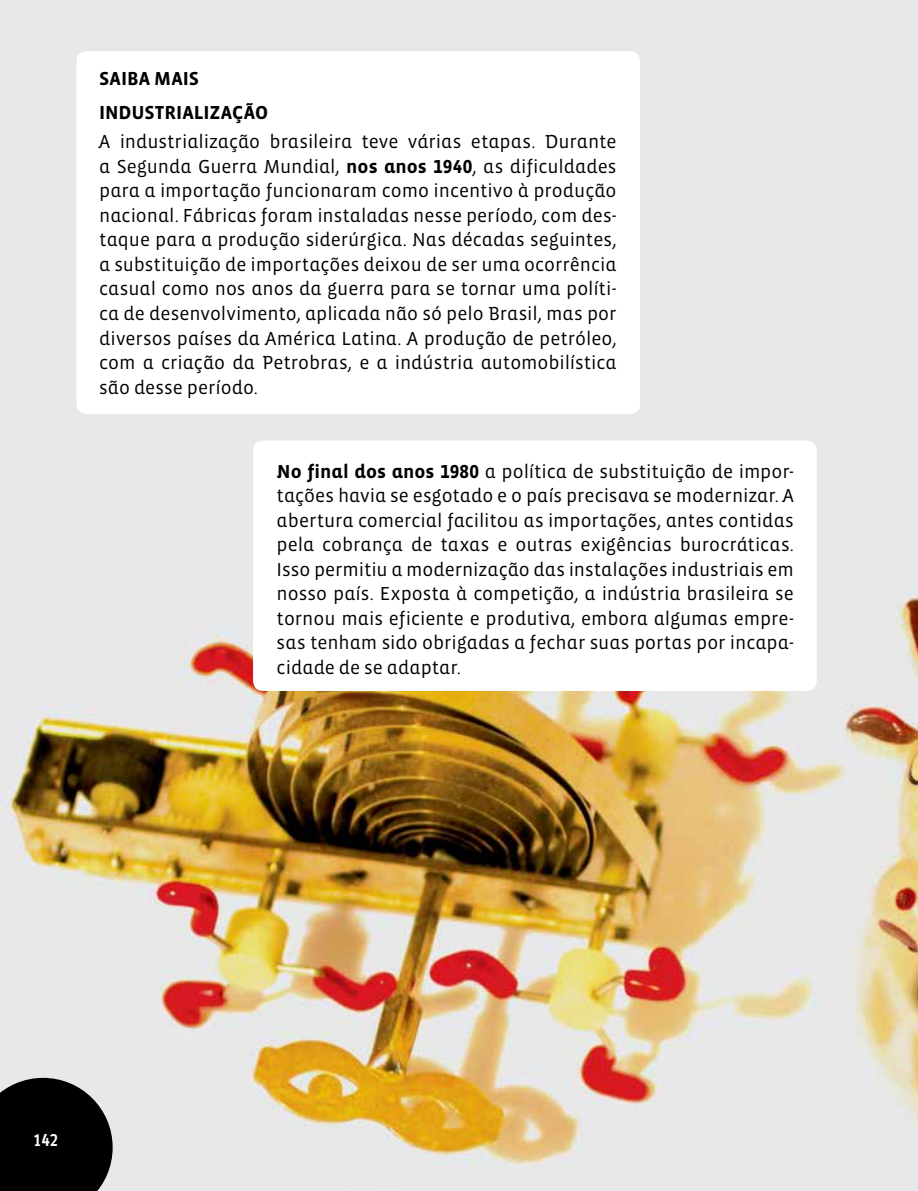
<style>
.page{position:relative;width:918px;height:1191px;background:#fff}
.page>*{position:absolute;margin:0;border:0;box-sizing:border-box;transform-origin:0 0}
.t1{font:19.25px/24.5px "Vista Sans Alt";color:#000;text-align:justify}
.t2{font:700 19.25px/34.5px "Vista Sans";color:#000}
.t3{font:600 17.5px "Info";color:#fff}
.s1{font-weight:700}
</style>
<div class="page">
<img style="left:0;top:0;width:918px;height:1191px">
<div style="left:253px;top:440px;width:563px;height:251px;background:#fff;border-radius:10px"></div>
<div style="left:76px;top:51px;width:564px;height:363px;background:#fff;border-radius:10px"></div>
<svg style="left:0;top:1077px;width:113px;height:114px"></svg>
<p class="t2" style="left:99px;top:61px;width:170px">SAIBA MAIS<br>I NDUSTRIALIZAÇÃO</p>
<p class="t1" style="left:99px;top:130px;width:519px">A industrialização brasileira teve várias etapas. Durante a Segunda Guerra Mundial, <span class="s1">nos anos 1940</span>, as dificuldades para a importação funcionaram como incentivo à produção nacional. Fábricas foram instaladas nesse período, com des&shy;taque para a produção siderúrgica. Nas décadas seguintes, a substituição de importações deixou de ser uma ocorrência casual como nos anos da guerra para se tornar uma políti&shy;ca de desenvolvimento, aplicada não só pelo Brasil, mas por diversos países da América Latina. A produção de petróleo, com a criação da Petrobras, e a indústria automobilística são desse período.</p>
<p class="t1" style="left:277px;top:459px;width:519px"><span class="s1">No final dos anos 1980</span> a política de substituição de impor&shy;tações havia se esgotado e o país precisava se modernizar. A abertura comercial facilitou as importações, antes contidas pela cobrança de taxas e outras exigências burocráticas.<br>Isso permitiu a modernização das instalações industriais em nosso país. Exposta à competição, a indústria brasileira se tornou mais eficiente e produtiva, embora algumas empre&shy;sas tenham sido obrigadas a fechar suas portas por incapa&shy;cidade de se adaptar.</p>
<p class="t3" style="left:33px;top:1129px;width:27px">142</p>
</div>
